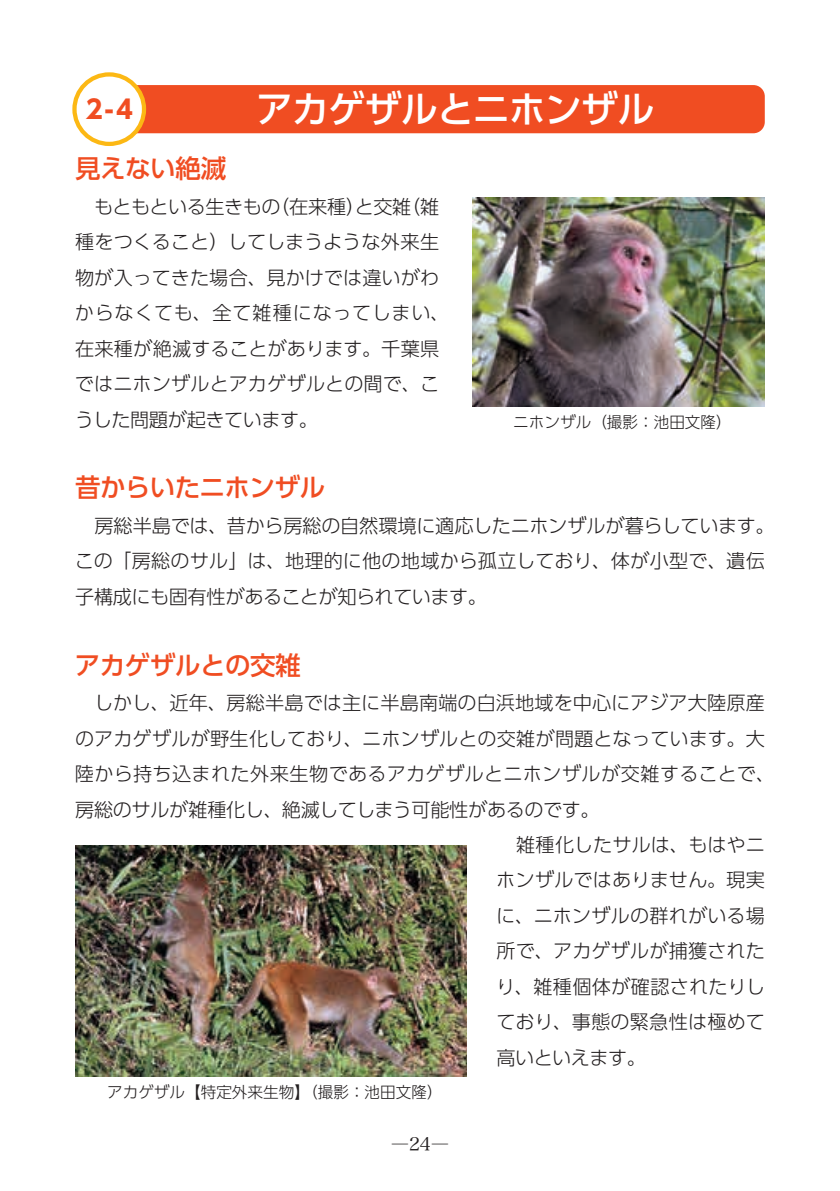
<style>
.page{position:relative;width:840px;height:1191px;background:#fff}
.page>*{position:absolute;margin:0;border:0;box-sizing:border-box;transform-origin:0 0}
.t1{font:500 36.8px "UD Shin Go Pr 6 N";letter-spacing:-.025em;color:#fff}
.t2{font:500 25.6px "UD Shin Go Pr 6 N";letter-spacing:-.02em;color:#f04d22}
.t3{font:700 25.6px "UD Shin Go Pr 6 N";color:#f04d22}
.t4{font:300 19.2px/35.4px "UD Shin Go Pr 6 N";color:#231f20}
.t5{font:300 19.2px "UD Shin Go Pr 6 N";letter-spacing:-.02em;color:#231f20}
.t6{font:300 19.2px "UD Shin Go Pr 6 N";letter-spacing:-.03em;color:#231f20}
.t7{font:18.4px "Hiragino Serif Pr 6 N W3";color:#231f20}
.t8{font:300 15.6px "UD Shin Go Pr 6 N";color:#231f20}
</style>
<div class="page">
<div style="left:109px;top:85px;width:655px;height:48px;background:#f04d22;border-radius:11px"></div>
<div style="left:74px;top:74px;width:70px;height:70px;background:#fff;border-radius:50%"></div>
<div style="left:72px;top:72px;width:74px;height:74px;border:4px solid #fcb814;border-radius:50%"></div>
<img style="left:75px;top:845px;width:391px;height:232px">
<img style="left:472px;top:197px;width:292px;height:210px">
<h2 class="t3" style="left:86px;top:88px;width:49px">2-4</h2>
<h1 class="t1" style="left:256px;top:79px;width:400px">アカゲザルとニホンザル</h1>
<h2 class="t2" style="left:75px;top:148px;width:153px">見えない絶滅</h2>
<p class="t4" style="left:75px;top:188px;width:376px">　もともといる生きもの（在来種）と交雑（雑種をつくること）してしまうような外来生物が入ってきた場合、見かけでは違いがわからなくても、全て雑種になってしまい、在来種が絶滅することがあります。千葉県ではニホンザルとアカゲザルとの間で、こうした問題が起きています。</p>
<p class="t8" style="left:513px;top:409px;width:220px">ニホンザル（撮影：池田文隆）</p>
<h2 class="t2" style="left:75px;top:467px;width:252px">昔からいたニホンザル</h2>
<p class="t4" style="left:75px;top:507px;width:701px">　房総半島では、昔から房総の自然環境に適応したニホンザルが暮らしています。この「房総のサル」は、地理的に他の地域から孤立しており、体が小型で、遺伝子構成にも固有性があることが知られています。</p>
<h2 class="t2" style="left:75px;top:644px;width:228px">アカゲザルとの交雑</h2>
<p class="t4" style="left:75px;top:684px;width:690px">　しかし、近年、房総半島では主に半島南端の白浜地域を中心にアジア大陸原産</p>
<p class="t4" style="left:75px;top:720px;width:691px">のアカゲザルが野生化しており、ニホンザルとの交雑が問題となっています。大</p>
<p class="t4" style="left:75px;top:755px;width:701px">陸から持ち込まれた外来生物であるアカゲザルとニホンザルが交雑することで、</p>
<p class="t5" style="left:75px;top:793px;width:526px">房総のサルが雑種化し、絶滅してしまう可能性があるのです。</p>
<p class="t4" style="left:496px;top:826px;width:270px">　雑種化したサルは、もはやニ</p>
<p class="t4" style="left:496px;top:861px;width:270px">ホンザルではありません。現実</p>
<p class="t4" style="left:496px;top:897px;width:270px">に、ニホンザルの群れがいる場</p>
<p class="t4" style="left:496px;top:932px;width:270px">所で、アカゲザルが捕獲された</p>
<p class="t4" style="left:495px;top:968px;width:270px">り、雑種個体が確認されたりし</p>
<p class="t4" style="left:496px;top:1003px;width:270px">ており、事態の緊急性は極めて</p>
<p class="t6" style="left:496px;top:1041px;width:151px">高いといえます。</p>
<p class="t8" style="left:107px;top:1079px;width:337px">アカゲザル【特定外来生物】（撮影：池田文隆）</p>
<p class="t7" style="left:390px;top:1127px;width:60px">―24―</p>
</div>
